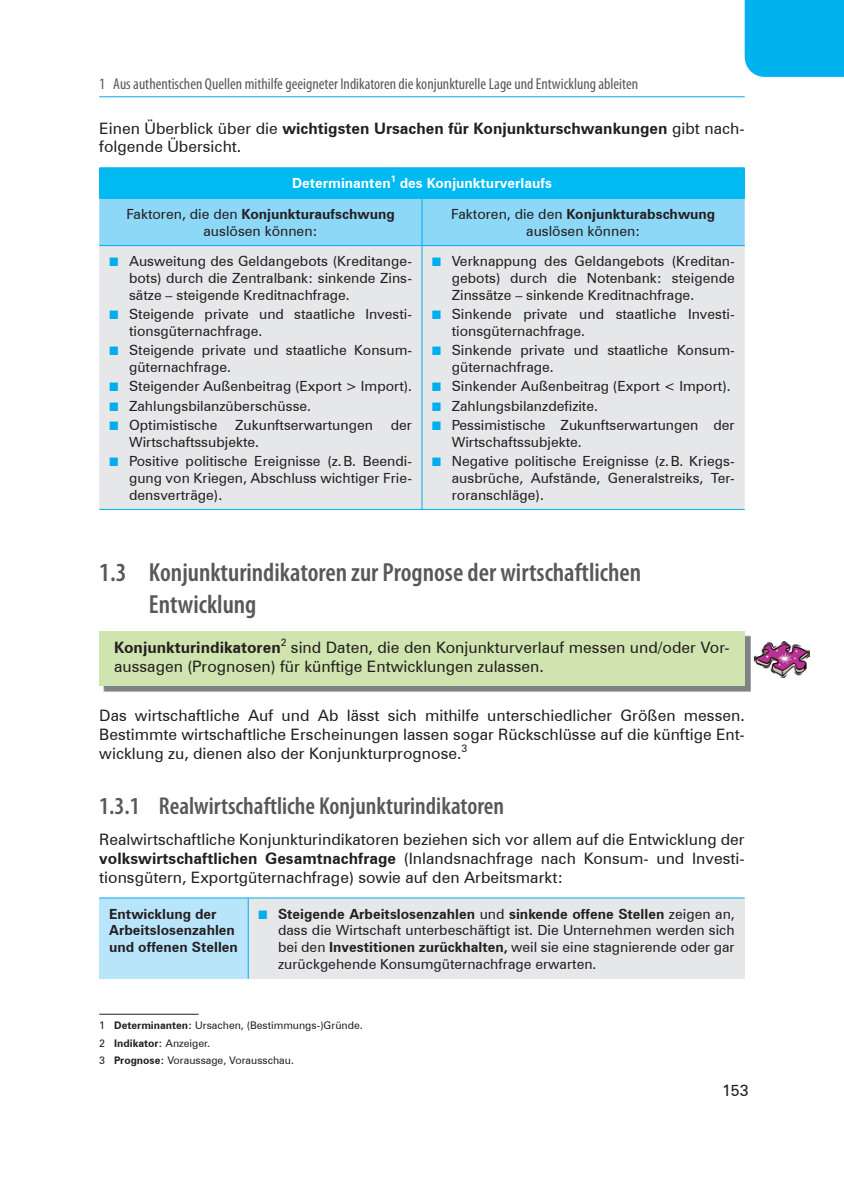
<style>
.page{position:relative;width:844px;height:1191px;background:#fff}
.page>*{position:absolute;margin:0;border:0;box-sizing:border-box;transform-origin:0 0}
.t1{font:600 condensed 26.25px/31.5px "Myriad Pro";color:#57585a}
.t2{font:600 condensed 24.5px "Myriad Pro";color:#57585a}
.t3{font:15.75px/18.9px "Zurich BT";color:#231f20}
.t4{font:condensed 15.75px "Myriad Pro";color:#57585a}
.t5{font:14px/16.8px "Zurich BT";color:#231f20;text-align:justify}
.t6{font:700 14px/30.4px "Zurich BT";color:#fff}
.t7{font:700 14px/16.8px "Zurich BT";color:#231f20}
.t8{font:10.5px/17.5px "Zurich BT";color:#231f20}
.s1{font-weight:700}
.s2{font-weight:400;color:#231f20}
.s3{color:#231f20}
.s4{font-family:"Uni Math";font-size:12.25px;color:#00aeef}
</style>
<div class="page">
<div style="left:744px;top:0;width:99px;height:77px;background:#00b3ef"></div>
<hr style="left:99px;top:96px;width:645px;height:1px;background:#00aeef">
<div style="left:99px;top:168px;width:645px;height:30px;background:#00baf1"></div>
<div style="left:99px;top:199px;width:645px;height:46px;background:#8dd7f7"></div>
<div style="left:99px;top:246px;width:645px;height:263px;background:#e6e7e9"></div>
<hr style="left:421px;top:199px;width:1px;height:46px;background:#00aeef">
<hr style="left:99px;top:245px;width:645px;height:1px;background:#00aeef">
<hr style="left:99px;top:167px;width:645px;height:1px;background:#00aeef">
<hr style="left:99px;top:198px;width:645px;height:1px;background:#00aeef">
<hr style="left:99px;top:509px;width:323px;height:1px;background:#00aeef">
<hr style="left:421px;top:246px;width:1px;height:263px;background:#00aeef">
<hr style="left:422px;top:509px;width:322px;height:1px;background:#00aeef">
<img style="left:103px;top:635px;width:647px;height:57px">
<div style="left:99px;top:631px;width:645px;height:54px;background:#cfe4ae"></div>
<div style="left:99px;top:898px;width:149px;height:81px;background:#b9e5fa"></div>
<div style="left:248px;top:898px;width:496px;height:81px;background:#e6e7e9"></div>
<hr style="left:99px;top:897px;width:645px;height:1px;background:#00aeef">
<hr style="left:248px;top:898px;width:1px;height:81px;background:#00aeef">
<hr style="left:99px;top:1013px;width:99px;height:1px;background:#231f20">
<img style="left:754px;top:642px;width:55px;height:35px">
<p class="t4" style="left:99px;top:78px;width:540px">1 Aus authentischen Quellen mithilfe geeigneter Indikatoren die konjunkturelle Lage und Entwicklung ableiten</p>
<p class="t3" style="left:99px;top:118px;width:646px">Einen Überblick über die <span class="s1">wichtigsten Ursachen für Konjunkturschwankungen</span> gibt nach&shy;folgende Übersicht. <sup>1</sup></p>
<p class="t6" style="left:126px;top:168px;width:427px;text-indent:165px">Determinanten<sup>1</sup> des Konjunkturverlaufs<br><span class="s2">Faktoren, die den</span> <span class="s3">Konjunkturaufschwung</span></p>
<p class="t5" style="left:203px;top:222px;width:116px">auslösen können:</p>
<p class="t5" style="left:451px;top:205px;width:265px;text-align:center">Faktoren, die den <span class="s1">Konjunkturabschwung </span>auslösen können:</p>
<p class="t5" style="left:129px;top:253px;width:284px;text-indent:-20px"><span class="s4">■</span> Ausweitung des Geldangebots (Kreditange&shy;bots) durch die Zentralbank: sinkende Zins&shy;sätze – steigende Kreditnachfrage.</p>
<p class="t5" style="left:129px;top:305px;width:284px;text-indent:-20px"><span class="s4">■</span> Steigende private und staatliche Investi&shy;tionsgüternachfrage.</p>
<p class="t5" style="left:129px;top:342px;width:284px;text-indent:-20px"><span class="s4">■</span> Steigende private und staatliche Konsum&shy;güternachfrage.</p>
<p class="t5" style="left:109px;top:378px;width:304px"><span class="s4">■</span> Steigender Außenbeitrag (Export &gt; Import).</p>
<p class="t5" style="left:109px;top:397px;width:203px"><span class="s4">■</span> Zahlungsbilanzüberschüsse.</p>
<p class="t5" style="left:109px;top:416px;width:110px"><span class="s4">■</span> Optimistische</p>
<p class="t5" style="left:235px;top:416px;width:139px">Zukunftserwartungen</p>
<p class="t5" style="left:390px;top:416px;width:23px">der</p>
<p class="t5" style="left:129px;top:433px;width:131px">Wirtschaftssubjekte.</p>
<p class="t5" style="left:129px;top:452px;width:284px;text-indent:-20px"><span class="s4">■</span> Positive politische Ereignisse (z. B. Beendi&shy;gung von Kriegen, Abschluss wichtiger Frie&shy;densverträge).</p>
<p class="t5" style="left:451px;top:253px;width:284px;text-indent:-20px"><span class="s4">■</span> Verknappung des Geldangebots (Kreditan&shy;gebots) durch die Notenbank: steigende Zinssätze – sinkende Kreditnachfrage.</p>
<p class="t5" style="left:451px;top:305px;width:284px;text-indent:-20px"><span class="s4">■</span> Sinkende private und staatliche Investi&shy;tionsgüternachfrage.</p>
<p class="t5" style="left:451px;top:342px;width:284px;text-indent:-20px"><span class="s4">■</span> Sinkende private und staatliche Konsum&shy;güternachfrage.</p>
<p class="t5" style="left:432px;top:378px;width:300px"><span class="s4">■</span> Sinkender Außenbeitrag (Export &lt; Import).</p>
<p class="t5" style="left:432px;top:397px;width:167px"><span class="s4">■</span> Zahlungsbilanzdefizite.</p>
<p class="t5" style="left:451px;top:416px;width:284px;text-indent:-20px"><span class="s4">■</span> Pessimistische Zukunftserwartungen der<br>Wirtschaftssubjekte.</p>
<p class="t5" style="left:451px;top:452px;width:284px;text-indent:-20px"><span class="s4">■</span> Negative politische Ereignisse (z. B. Kriegs&shy;ausbrüche, Aufstände, Generalstreiks, Ter&shy;roranschläge).</p>
<h1 class="t1" style="left:149px;top:558px;width:493px;text-indent:-50px">1.3 Konjunkturindikatoren zur Prognose der wirtschaftlichen<br>Entwicklung</h1>
<p class="t3" style="left:114px;top:638px;width:617px"><span class="s1">Konjunkturindikatoren</span><sup>2</sup> sind Daten, die den Konjunkturverlauf messen und/oder Vor&shy;aussagen (Prognosen) für künftige Entwicklungen zulassen.</p>
<p class="t3" style="left:99px;top:706px;width:646px;text-align:justify">Das wirtschaftliche Auf und Ab lässt sich mithilfe unterschiedlicher Größen messen.<br>Bestimmte wirtschaftliche Erscheinungen lassen sogar Rückschlüsse auf die künftige Ent&shy;wicklung zu, dienen also der Konjunkturprognose.<sup>3</sup></p>
<h2 class="t2" style="left:99px;top:796px;width:406px">1.3.1 Realwirtschaftliche Konjunkturindikatoren</h2>
<p class="t3" style="left:99px;top:829px;width:646px;text-align:justify">Realwirtschaftliche Konjunkturindikatoren beziehen sich vor allem auf die Entwicklung der <span class="s1">volkswirtschaftlichen Gesamtnachfrage</span> (Inlandsnachfrage nach Konsum- und Investi&shy;tionsgütern, Exportgüternachfrage) sowie auf den Arbeitsmarkt:</p>
<p class="t7" style="left:109px;top:905px;width:130px">Entwicklung der<br>Arbeitslosenzahlen und offenen Stellen</p>
<p class="t5" style="left:278px;top:905px;width:458px;text-indent:-20px"><span class="s4">■</span> <span class="s1">Steigende Arbeitslosenzahlen</span> und <span class="s1">sinkende offene Stellen</span> zeigen an, dass die Wirtschaft unterbeschäftigt ist. Die Unternehmen werden sich bei den <span class="s1">Investitionen zurückhalten,</span> weil sie eine stagnierende oder gar zurück gehende Konsumgüternachfrage erwarten.</p>
<p class="t8" style="left:99px;top:1016px;width:265px">1 <span class="s1">Determinanten:</span> Ursachen, (Bestimmungs-)Gründe.<br>2 <span class="s1">Indikator:</span> Anzeiger.<br>3 <span class="s1">Prognose:</span> Voraussage, Vorausschau.</p>
<p class="t3" style="left:722px;top:1081px;width:28px">153</p>
</div>
